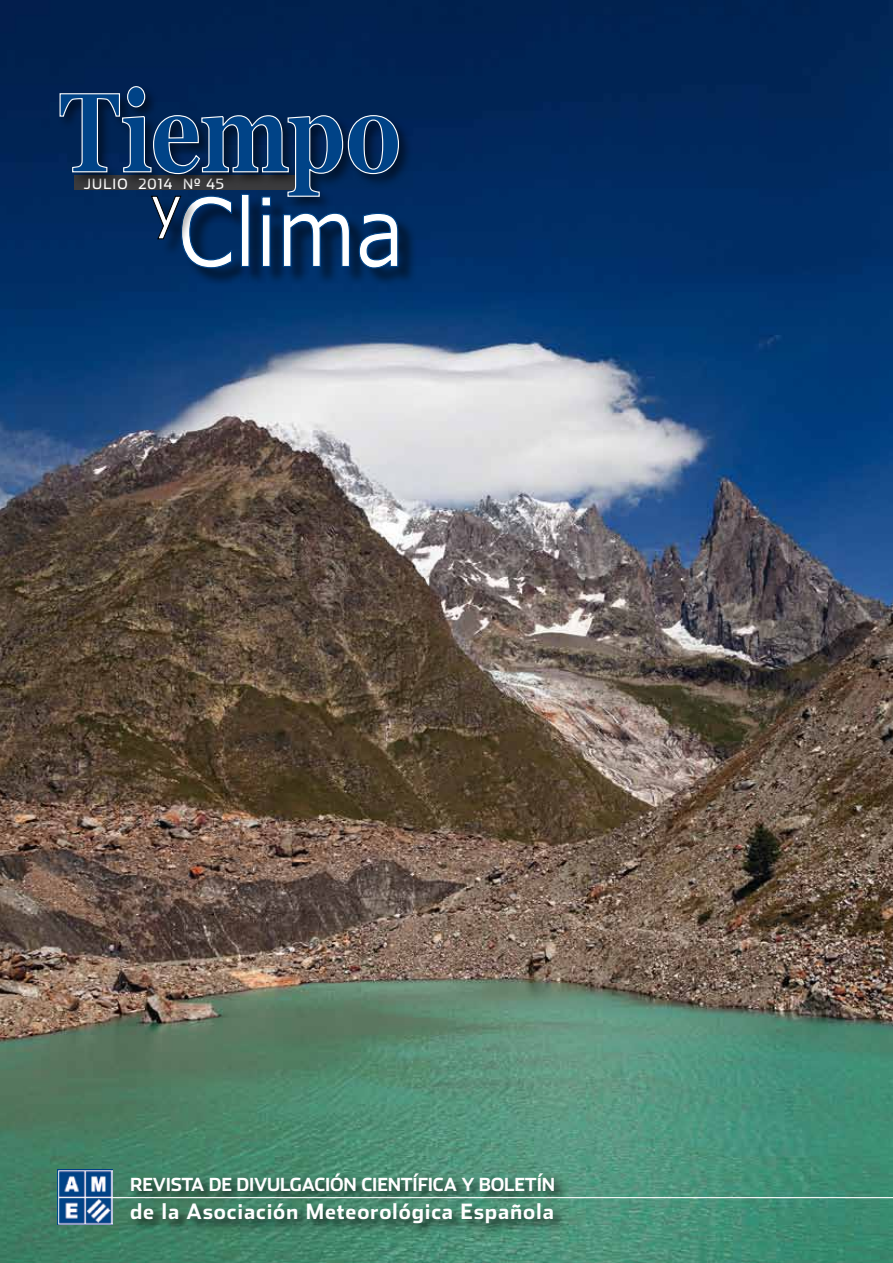
<style>
.page{position:relative;width:893px;height:1263px;background:#fff}
.page>*{position:absolute;margin:0;border:0;box-sizing:border-box;transform-origin:0 0}
.t1{font:700 21px "Stainless";color:#fff}
.t2{font:700 18px "Stainless";letter-spacing:-.01em;color:#fff}
.t3{font:14.25px "Stainless";letter-spacing:.08em;color:#fff}
</style>
<div class="page">
<img style="left:0;top:0;width:893px;height:1263px">
<div style="left:129px;top:1170px;width:438px;height:67px;background:#000;opacity:.7"></div>
<hr style="left:111px;top:1197px;width:782px;height:1px;background:#fff">
<img style="left:57px;top:1169px;width:56px;height:56px">
<div style="left:183px;top:196px;width:234px;height:91px;background:#000;opacity:.5"></div>
<div style="left:57px;top:84px;width:356px;height:126px;background:#000;opacity:.5"></div>
<svg style="left:59px;top:86px;width:341px;height:183px;background:#1e416d"></svg>
<p class="t3" style="left:84px;top:175px;width:142px">JULIO 2014 Nº 45</p>
<p class="t2" style="left:130px;top:1173px;width:426px">revista de divulgación científica y boletín</p>
<p class="t1" style="left:130px;top:1199px;width:425px">de la Asociación Meteorológica Española</p>
</div>
